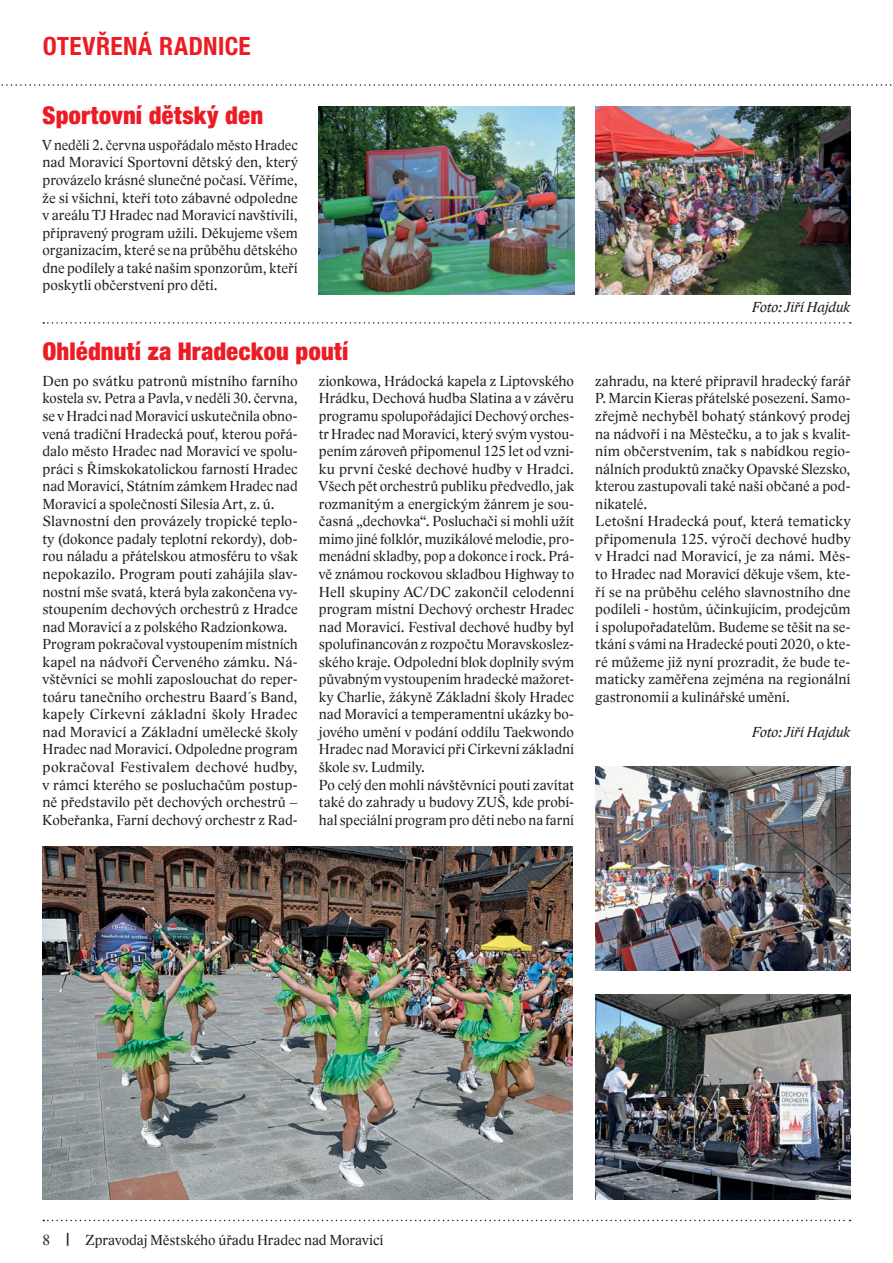
<style>
.page{position:relative;width:893px;height:1263px;background:#fff}
.page>*{position:absolute;margin:0;border:0;box-sizing:border-box;transform-origin:0 0}
.t1{font:27px "Nimbus Sans Novus TOT Bol Con";letter-spacing:.015em;color:#ed1c24}
.t2{font:26.25px "Nimbus Sans Novus TOT Bla Con";color:#ed1c24}
.t3{font:15px/17.5px "Lido STFCE";letter-spacing:.005em;color:#231f20}
.t4{font:italic 15px "Lido STFCE";color:#231f20}
</style>
<div class="page">
<svg style="left:1px;top:84px;width:891px;height:2px"></svg>
<svg style="left:43px;top:1220px;width:808px;height:1px"></svg>
<img style="left:319px;top:106px;width:255px;height:188px">
<img style="left:595px;top:106px;width:255px;height:188px">
<svg style="left:43px;top:322px;width:808px;height:2px"></svg>
<img style="left:595px;top:766px;width:255px;height:205px">
<img style="left:43px;top:846px;width:529px;height:353px">
<img style="left:595px;top:995px;width:255px;height:204px">
<h1 class="t1" style="left:43px;top:35px;width:210px">OTEVŘENÁ RADNICE</h1>
<h2 class="t2" style="left:43px;top:105px;width:222px">Sportovní dětský den</h2>
<p class="t3" style="left:43px;top:136px;width:257px;text-align:justify">V neděli 2. června uspořádalo město Hradec nad Moravicí Sportovní dětský den, který provázelo krásné slunečné počasí. Věříme, že si všichni, kteří toto zábavné odpoledne v areálu TJ Hradec nad Moravicí navštívili, připravený program užili. Děkujeme všem organizacím, které se na průběhu dětského dne podílely a také našim sponzorům, kteří poskytli občerstvení pro děti.</p>
<p class="t4" style="left:752px;top:300px;width:100px">Foto: Jiří Hajduk</p>
<h2 class="t2" style="left:43px;top:341px;width:307px">Ohlédnutí za Hradeckou poutí</h2>
<p class="t3" style="left:43px;top:372px;width:257px">Den po svátku patronů místního farního kostela sv. Petra a Pavla, v neděli 30. června, se v Hradci nad Moravicí uskutečnila obno&shy;vená tradiční Hradecká pouť, kterou pořá&shy;dalo město Hradec nad Moravicí ve spolu&shy;práci s Římskokatolickou farností Hradec nad Moravicí, Státním zámkem Hradec nad Moravicí a společností Silesia Art, z. ú.<br>Slavnostní den provázely tropické teplo&shy;ty (dokonce padaly teplotní rekordy), dob&shy;rou náladu a přátelskou atmosféru to však nepokazilo. Program pouti zahájila slav&shy;nostní mše svatá, která byla zakončena vy&shy;stoupením dechových orchestrů z Hradce nad Moravicí a z polského Radzionkowa.<br>Program pokračoval vystoupením místních kapel na nádvoří Červeného zámku. Ná&shy;vštěvníci se mohli zaposlouchat do reper&shy;toáru tanečního orchestru Baard´s Band, kapely Církevní základní školy Hradec nad Moravicí a Základní umělecké školy Hradec nad Moravicí. Odpoledne program pokračoval Festivalem dechové hudby, v rámci kterého se posluchačům postup&shy;ně představilo pět dechových orchestrů – Kobeřanka, Farní dechový orchestr z Rad-</p>
<p class="t3" style="left:319px;top:372px;width:257px">zionkowa, Hrádocká kapela z Liptovského Hrádku, Dechová hudba Slatina a v závěru programu spolupořádající Dechový orches&shy;tr Hradec nad Moravicí, který svým vystou&shy;pením zároveň připomenul 125 let od vzni&shy;ku první české dechové hudby v Hradci.<br>Všech pět orchestrů publiku předvedlo, jak rozmanitým a energickým žánrem je sou&shy;časná „dechovka“. Posluchači si mohli užít mimo jiné folklór, muzikálové melodie, pro&shy;menádní skladby, pop a dokonce i rock. Prá&shy;vě známou rockovou skladbou Highway to Hell skupiny AC/DC zakončil celodenní program místní Dechový orchestr Hradec nad Moravicí. Festival dechové hudby byl spolufinancován z rozpočtu Moravskoslez&shy;ského kraje. Odpolední blok doplnily svým půvabným vystoupením hradecké mažoret&shy;ky Charlie, žákyně Základní školy Hradec nad Moravicí a temperamentní ukázky bo&shy;jového umění v podání oddílu Taekwondo Hradec nad Moravicí při Církevní základní škole sv. Ludmily.<br>Po celý den mohli návštěvníci pouti zavítat také do zahrady u budovy ZUŠ, kde probí&shy;hal speciální program pro děti nebo na farní</p>
<p class="t3" style="left:595px;top:372px;width:257px">zahradu, na které připravil hradecký farář P. Marcin Kieras přátelské posezení. Samo&shy;zřejmě nechyběl bohatý stánkový prodej na nádvoří i na Městečku, a to jak s kvalit&shy;ním občerstvením, tak s nabídkou regio&shy;nálních produktů značky Opavské Slezsko, kterou zastupovali také naši občané a pod&shy;nikatelé.<br>Letošní Hradecká pouť, která tematicky připomenula 125. výročí dechové hudby v Hradci nad Moravicí, je za námi. Měs&shy;to Hradec nad Moravicí děkuje všem, kte&shy;ří se na průběhu celého slavnostního dne podíleli - hostům, účinkujícím, prodejcům i spolupořadatelům. Budeme se těšit na se&shy;tkání s vámi na Hradecké pouti 2020, o kte&shy;ré můžeme již nyní prozradit, že bude te&shy;maticky zaměřena zejména na regionální gastronomii a kulinářské umění.</p>
<p class="t4" style="left:752px;top:724px;width:100px">Foto: Jiří Hajduk</p>
<p class="t3" style="left:43px;top:1231px;width:343px">8 | Zpravodaj Městského úřadu Hradec nad Moravicí</p>
</div>
